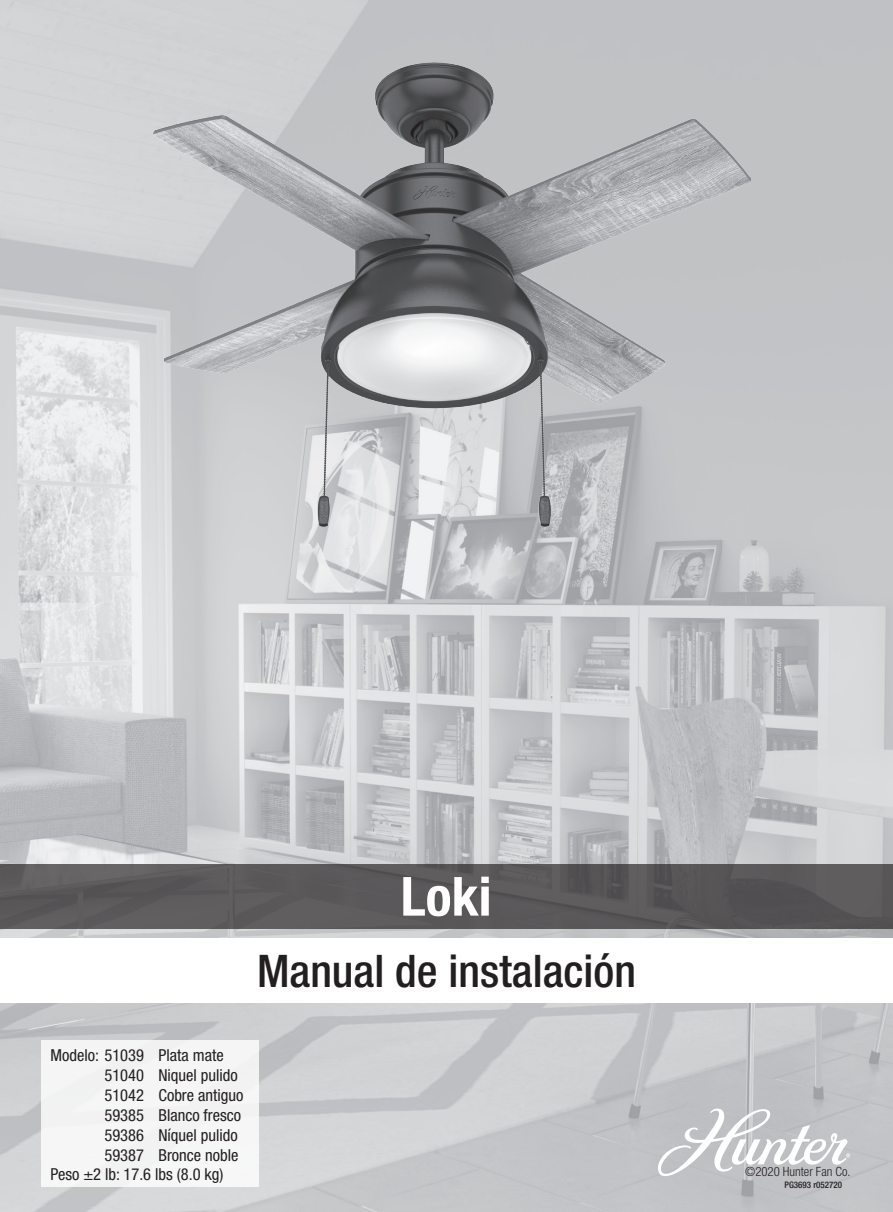
<style>
.page{position:relative;width:893px;height:1212px;background:#fff}
.page>*{position:absolute;margin:0;border:0;box-sizing:border-box;transform-origin:0 0}
.t1{font:700 condensed 54px "Helvetica Neue LT Std";color:#fff}
.t2{font:500 condensed 45px "Helvetica Neue LT Std";color:#231f20}
.t3{font:condensed 16.5px/19.8px "Helvetica Neue LT Std";color:#231f20}
.t4{font:300 condensed 12.75px "Helvetica Neue LT Std";color:#231f20}
.t5{font:500 condensed 9px "Helvetica Neue LT Std";color:#231f20}
</style>
<div class="page">
<img style="left:0;top:0;width:893px;height:1212px">
<div style="left:0;top:939px;width:893px;height:64px;background:#fff"></div>
<svg style="left:658px;top:1108px;width:192px;height:68px"></svg>
<div style="left:0;top:864px;width:893px;height:64px;background:#5a585a"></div>
<div style="left:41px;top:1040px;width:218px;height:146px;background:#f5f5f6"></div>
<img style="left:154px;top:62px;width:597px;height:464px">
<p class="t1" style="left:401px;top:864px;width:92px">Loki</p>
<p class="t2" style="left:257px;top:944px;width:380px">Manual de instalación</p>
<p class="t3" style="left:50px;top:1045px;width:175px">Modelo: 51039 Plata mate</p>
<p class="t3" style="left:104px;top:1065px;width:140px">51040 Niquel pulido<br>51042 Cobre antiguo</p>
<p class="t3" style="left:104px;top:1105px;width:138px">59385 Blanco fresco</p>
<p class="t3" style="left:104px;top:1125px;width:135px">59386 Níquel pulido</p>
<p class="t3" style="left:104px;top:1144px;width:136px">59387 Bronce noble</p>
<p class="t3" style="left:50px;top:1164px;width:175px">Peso ±2 lb: 17.6 lbs (8.0 kg)</p>
<p class="t4" style="left:745px;top:1164px;width:107px">©2020 Hunter Fan Co.</p>
<p class="t5" style="left:784px;top:1179px;width:59px">PG3693 r052720</p>
</div>
